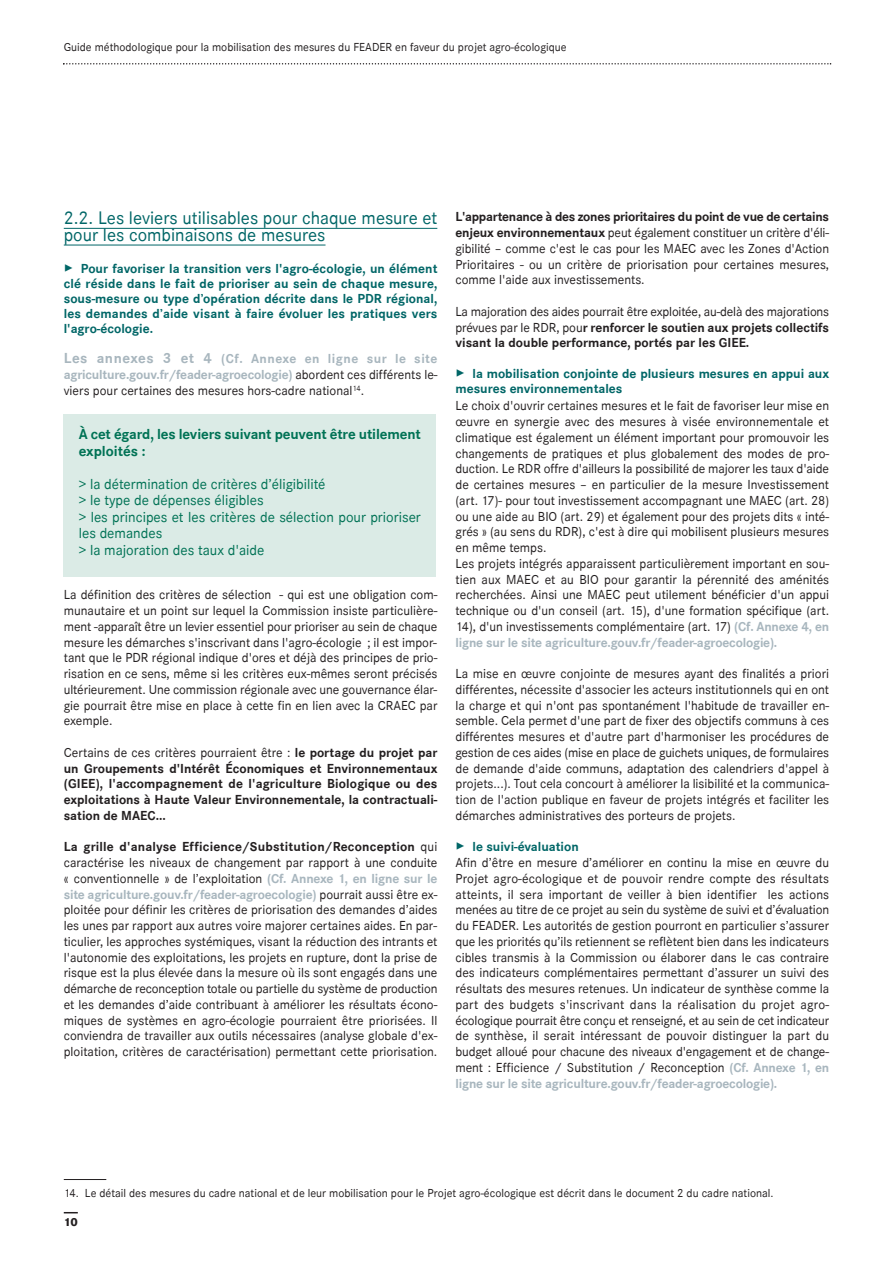
<style>
.page{position:relative;width:893px;height:1263px;background:#fff}
.page>*{position:absolute;margin:0;border:0;box-sizing:border-box;transform-origin:0 0}
.t1{font:18.75px/16.6px "Corporate S";color:#006667}
.t2{font:15px/16.5px "Corporate S";color:#007255}
.t3{font:700 15px/16.5px "Corporate S";letter-spacing:-.01em;color:#007255}
.t4{font:13.5px/15.8px "Corporate S";color:#231f20;text-align:justify}
.t5{font:700 13.5px/15px "Corporate S";color:#006667;text-align:justify}
.t6{font:700 13.5px/15.8px "Corporate S";color:#231f20;text-align:justify}
.t7{font:12px "Corporate S";color:#231f20}
.t8{font:800 12px "Corporate S";color:#231f20}
.s1{font-weight:700;font-size:15px;color:#a8b6be}
.s2{font-weight:700;color:#a8b6be}
.s3{font-weight:400}
.s4{font-weight:700}
.s5{color:#006667}
.s6{font-weight:700;color:#006667}
</style>
<div class="page">
<svg style="left:63px;top:63px;width:768px;height:2px"></svg>
<svg style="left:64px;top:1212px;width:14px;height:1px"></svg>
<hr style="left:64px;top:228px;width:373px;height:1px;background:#006667">
<hr style="left:64px;top:245px;width:261px;height:1px;background:#006667">
<div style="left:64px;top:414px;width:372px;height:162px;background:#dbebe6"></div>
<hr style="left:64px;top:1179px;width:42px;height:1px;background:#231f20">
<p class="t7" style="left:64px;top:40px;width:504px">Guide méthodologique pour la mobilisation des mesures du FEADER en faveur du projet agro-écologique</p>
<h1 class="t1" style="left:64px;top:209px;width:375px">2.2. Les leviers utilisables pour chaque mesure et pour les combinaisons de mesures</h1>
<p class="t5" style="left:64px;top:260px;width:375px">✓ Pour favoriser la transition vers l'agro-écologie, un élément clé réside dans le fait de prioriser au sein de chaque mesure, sous-mesure ou type d’opération décrite dans le PDR régional, les demandes d’aide visant à faire évoluer les pratiques vers l'agro-écologie.</p>
<p class="t4" style="left:64px;top:351px;width:375px"><span class="s1">Les annexes 3 et 4</span> <span class="s2">(Cf. Annexe en ligne sur le site agriculture.gouv.fr/feader-agroecologie)</span> abordent ces différents le&shy;viers pour certaines des mesures hors-cadre national<sup>14</sup>.</p>
<p class="t3" style="left:79px;top:426px;width:344px">à cet égard, les leviers suivant peuvent être utilement exploités :</p>
<p class="t2" style="left:79px;top:475px;width:344px">&gt; la détermination de critères d’éligibilité<br>&gt; le type de dépenses éligibles<br>&gt; les principes et les critères de sélection pour prioriser les demandes<br>&gt; la majoration des taux d'aide</p>
<p class="t4" style="left:64px;top:587px;width:375px">La définition des critères de sélection - qui est une obligation com&shy;munautaire et un point sur lequel la Commission insiste particulière&shy;ment -apparaît être un levier essentiel pour prioriser au sein de chaque mesure les démarches s'inscrivant dans l'agro-écologie ; il est impor&shy;tant que le PDR régional indique d'ores et déjà des principes de prio&shy;risation en ce sens, même si les critères eux-mêmes seront précisés ultérieurement. Une commission régionale avec une gouvernance élar&shy;gie pourrait être mise en place à cette fin en lien avec la CRAEC par exemple.</p>
<p class="t6" style="left:64px;top:744px;width:375px"><span class="s3">Certains de ces critères pourraient être :</span> le portage du projet par un Groupements d'Intérêt Économiques et Environnementaux (GIEE), l'accompagnement de l'agriculture Biologique ou des exploitations à Haute Valeur Environnementale, la contractuali&shy;sation de MAEC...</p>
<p class="t4" style="left:64px;top:839px;width:375px"><span class="s4">La grille d'analyse Efficience/Substitution/Reconception</span> qui caractérise les niveaux de changement par rapport à une conduite « conventionnelle » de l’exploitation <span class="s2">(Cf. Annexe 1, en ligne sur le site agriculture.gouv.fr/feader-agroecologie)</span> pourrait aussi être ex&shy;ploitée pour définir les critères de priorisation des demandes d’aides les unes par rapport aux autres voire majorer certaines aides. En par&shy;ticulier, les approches systémiques, visant la réduction des intrants et l'autonomie des exploitations, les projets en rupture, dont la prise de risque est la plus élevée dans la mesure où ils sont engagés dans une démarche de reconception totale ou partielle du système de production et les demandes d’aide contribuant à améliorer les résultats écono&shy;miques de systèmes en agro-écologie pourraient être priorisées. Il conviendra de travailler aux outils nécessaires (analyse globale d'ex&shy;ploitation, critères de caractérisation) permettant cette priorisation.</p>
<p class="t4" style="left:455px;top:209px;width:375px"><span class="s4">L'appartenance à des zones prioritaires du point de vue de certains enjeux environnementaux</span> peut également constituer un critère d'éli&shy;gibilité – comme c'est le cas pour les MAEC avec les Zones d'Action Prioritaires - ou un critère de priorisation pour certaines mesures, comme l'aide aux investissements.</p>
<p class="t4" style="left:455px;top:303px;width:375px">La majoration des aides pourrait être exploitée, au-delà des majorations prévues par le RDR, pou<span class="s4">r renforcer le soutien aux projets collectifs visant la double performance, portés par les GIEE.</span></p>
<p class="t5" style="left:455px;top:366px;width:375px">✓ la mobilisation conjointe de plusieurs mesures en appui aux mesures environnementales</p>
<p class="t4" style="left:455px;top:398px;width:375px;text-align:left">Le choix d'ouvrir certaines mesures et le fait de favoriser leur mise en œuvre en synergie avec des mesures à visée environnementale et climatique est également un élément important pour promouvoir les changements de pratiques et plus globalement des modes de pro&shy;duction. Le RDR offre d'ailleurs la possibilité de majorer les taux d'aide de certaines mesures – en particulier de la mesure Investissement (art. 17)- pour tout investissement accompagnant une MAEC (art. 28) ou une aide au BIO (art. 29) et également pour des projets dits « inté&shy;grés » (au sens du RDR), c'est à dire qui mobilisent plusieurs mesures en même temps.<br>Les projets intégrés apparaissent particulièrement important en sou&shy;tien aux MAEC et au BIO pour garantir la pérennité des aménités recherchées. Ainsi une MAEC peut utilement bénéficier d'un appui technique ou d'un conseil (art. 15), d'une formation spécifique (art.<br>14), d'un investissements complémentaire (art. 17) <span class="s2">(Cf. Annexe 4, en ligne sur le site agriculture.gouv.fr/feader-agroecologie).</span></p>
<p class="t4" style="left:455px;top:666px;width:375px">La mise en œuvre conjointe de mesures ayant des finalités a priori différentes, nécessite d'associer les acteurs institutionnels qui en ont la charge et qui n'ont pas spontanément l'habitude de travailler en&shy;semble. Cela permet d'une part de fixer des objectifs communs à ces différentes mesures et d'autre part d'harmoniser les procédures de gestion de ces aides (mise en place de guichets uniques, de formulaires de demande d'aide communs, adaptation des calendriers d'appel à projets...). Tout cela concourt à améliorer la lisibilité et la communica&shy;tion de l'action publique en faveur de projets intégrés et faciliter les démarches administratives des porteurs de projets.</p>
<p class="t4" style="left:455px;top:838px;width:375px;text-align:left"><span class="s5">✓</span> <span class="s6">le suivi-évaluation<br></span>Afin d’être en mesure d’améliorer en continu la mise en œuvre du Projet agro-écologique et de pouvoir rendre compte des résultats atteints, il sera important de veiller à bien identifier les actions menées au titre de ce projet au sein du système de suivi et d’évaluation du FEADER. Les autorités de gestion pourront en particulier s’assurer que les priorités qu’ils retiennent se reflètent bien dans les indicateurs cibles transmis à la Commission ou élaborer dans le cas contraire des indicateurs complémentaires permettant d’assurer un suivi des résultats des mesures retenues. Un indicateur de synthèse comme la part des budgets s'inscrivant dans la réalisation du projet agro&shy;écologique pourrait être conçu et renseigné, et au sein de cet indicateur de synthèse, il serait intéressant de pouvoir distinguer la part du budget alloué pour chacune des niveaux d'engagement et de change&shy;ment : Efficience / Substitution / Reconception <span class="s2">(Cf. Annexe 1, en ligne sur le site agriculture.gouv.fr/feader-agroecologie).</span></p>
<p class="t7" style="left:64px;top:1186px;width:711px">14. Le détail des mesures du cadre national et de leur mobilisation pour le Projet agro-écologique est décrit dans le document 2 du cadre national.</p>
<p class="t8" style="left:64px;top:1215px;width:16px">10</p>
</div>
